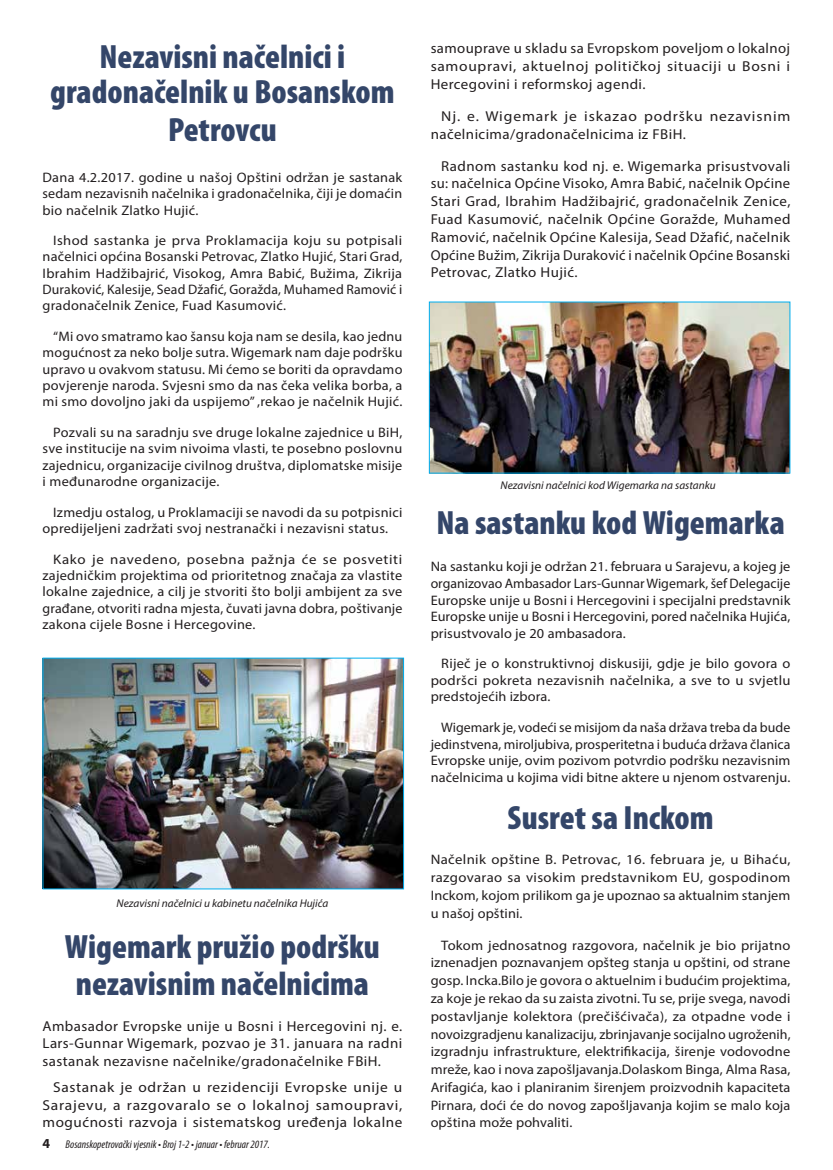
<style>
.page{position:relative;width:833px;height:1170px;background:#fff}
.page>*{position:absolute;margin:0;border:0;box-sizing:border-box;transform-origin:0 0}
.t1{font:900 condensed 33.75px/36.4px "Myriad Pro";color:#344669;text-align:center}
.t2{font:14.38px/17.8px "Myriad Pro";letter-spacing:.03em;color:#221e1f;text-align:justify;scale:1.04 1}
.t3{font:14.38px/17.6px "Myriad Pro";letter-spacing:.03em;color:#221e1f;text-align:justify;scale:1.07 1}
.t4{font:14.38px/17.8px "Myriad Pro";letter-spacing:.03em;color:#221e1f;text-align:justify}
.t5{font:14.38px/17.8px "Myriad Pro";letter-spacing:.03em;color:#221e1f;scale:1.08 1}
.t6{font:13.75px/17.8px "Myriad Pro";letter-spacing:.015em;color:#221e1f;text-align:justify;scale:1.06 1}
.t7{font:13.75px/16.4px "Myriad Pro";letter-spacing:.015em;color:#221e1f;text-align:justify;scale:1.04 1}
.t8{font:13.75px/16.4px "Myriad Pro";letter-spacing:.015em;color:#221e1f;text-align:justify}
.t9{font:13.75px/16.4px "Myriad Pro";letter-spacing:.015em;color:#221e1f;text-align:justify;scale:1.08 1}
.t10{font:13.75px/17.8px "Myriad Pro";letter-spacing:.015em;color:#221e1f;text-align:justify;scale:1.07 1}
.t11{font:13.75px/16.5px "Myriad Pro";letter-spacing:.015em;color:#221e1f;text-align:justify;scale:1.05 1}
.t12{font:italic 11.25px "Myriad Pro";color:#221e1f}
.t13{font:italic condensed 11.25px "Myriad Pro";color:#221e1f}
.s1{font-weight:700;font-style:normal;font-stretch:normal;font-size:13.75px}
</style>
<div class="page">
<img style="left:45px;top:659px;width:357px;height:228px">
<div style="left:43px;top:657px;width:361px;height:232px;border:1px solid #00aeef"></div>
<img style="left:431px;top:303px;width:357px;height:168px">
<h1 class="t1" style="left:50px;top:37px;width:346px">Nezavisni načelnici i gradonačelnik u Bosanskom<br>Petrovcu</h1>
<p class="t7" style="left:43px;top:169px;width:347px">Dana 4.2.2017. godine u našoj Opštini održan je sastanak sedam nezavisnih načelnika i gradonačelnika, čiji je domaćin bio načelnik Zlatko Hujić.</p>
<p class="t6" style="left:43px;top:232px;width:341px;line-height:16.4px;text-indent:11px">Ishod sastanka je prva Proklamacija koju su potpisali načelnici općina Bosanski Petrovac, Zlatko Hujić, Stari Grad, Ibrahim Hadžibajrić, Visokog, Amra Babić, Bužima, Zikrija Duraković, Kalesije, Sead Džafić, Goražda, Muhamed Ramović i gradonačelnik Zenice, Fuad Kasumović.</p>
<p class="t8" style="left:43px;top:328px;width:361px;text-indent:11px">“Mi ovo smatramo kao šansu koja nam se desila, kao jednu mogućnost za neko bolje sutra. Wigemark nam daje podršku upravo u ovakvom statusu. Mi ćemo se boriti da opravdamo povjerenje naroda. Svjesni smo da nas čeka velika borba, a mi smo dovoljno jaki da uspijemo” ,rekao je načelnik Hujić.</p>
<p class="t7" style="left:43px;top:424px;width:347px;text-indent:11px">Pozvali su na saradnju sve druge lokalne zajednice u BiH, sve institucije na svim nivoima vlasti, te posebno poslovnu zajednicu, organizacije civilnog društva, diplomatske misije i međunarodne organizacije.</p>
<p class="t7" style="left:43px;top:503px;width:347px;text-indent:11px">Izmedju ostalog, u Proklamaciji se navodi da su potpisnici opredijeljeni zadržati svoj nestranački i nezavisni status.</p>
<p class="t9" style="left:43px;top:550px;width:335px;text-indent:11px">Kako je navedeno, posebna pažnja će se posvetiti zajedničkim projektima od prioritetnog značaja za vlastite lokalne zajednice, a cilj je stvoriti što bolji ambijent za sve građane, otvoriti radna mjesta, čuvati javna dobra, poštivanje zakona cijele Bosne i Hercegovine.</p>
<p class="t12" style="left:117px;top:896px;width:213px">Nezavisni načelnici u kabinetu načelnika Hujića</p>
<h1 class="t1" style="left:65px;top:926px;width:316px;line-height:37.6px">Wigemark pružio podršku nezavisnim načelnicima</h1>
<p class="t2" style="left:43px;top:1016px;width:347px">Ambasador Evropske unije u Bosni i Hercegovini nj. e.<br>Lars-Gunnar Wigemark, pozvao je 31. januara na radni sastanak nezavisne načelnike/gradonačelnike FBiH.</p>
<p class="t3" style="left:43px;top:1078px;width:338px;text-indent:11px">Sastanak je održan u rezidenciji Evropske unije u Sarajevu, a razgovaralo se o lokalnoj samoupravi, mogućnosti razvoja i sistematskog uređenja lokalne</p>
<p class="t13" style="left:43px;top:1137px;width:229px"><span class="s1">4</span> Bosanskopetrovački vjesnik • Broj 1-2 • januar • februar 2017.</p>
<p class="t4" style="left:431px;top:39px;width:361px">samouprave u skladu sa Evropskom poveljom o lokalnoj samoupravi, aktuelnoj političkoj situaciji u Bosni i Hercegovini i reformskoj agendi.</p>
<p class="t5" style="left:431px;top:107px;width:335px;text-indent:11px">Nj. e. Wigemark je iskazao podršku nezavisnim načelnicima/gradonačelnicima iz FBiH.</p>
<p class="t2" style="left:431px;top:157px;width:347px;text-indent:11px">Radnom sastanku kod nj. e. Wigemarka prisustvovali su: načelnica Općine Visoko, Amra Babić, načelnik Općine Stari Grad, Ibrahim Hadžibajrić, gradonačelnik Zenice, Fuad Kasumović, načelnik Općine Goražde, Muhamed Ramović, načelnik Općine Kalesija, Sead Džafić, načelnik Općine Bužim, Zikrija Duraković i načelnik Općine Bosanski Petrovac, Zlatko Hujić.</p>
<p class="t12" style="left:500px;top:478px;width:217px">Nezavisni načelnici kod Wigemarka na sastanku</p>
<h1 class="t1" style="left:436px;top:503px;width:350px">Na sastanku kod Wigemarka</h1>
<p class="t7" style="left:431px;top:558px;width:347px">Na sastanku koji je održan 21. februara u Sarajevu, a kojeg je organizovao Ambasador Lars-Gunnar Wigemark, šef Delegacije Europske unije u Bosni i Hercegovini i specijalni predstavnik Europske unije u Bosni i Hercegovini, pored načelnika Hujića, prisustvovalo je 20 ambasadora.</p>
<p class="t11" style="left:431px;top:655px;width:344px;text-indent:11px">Riječ je o konstruktivnoj diskusiji, gdje je bilo govora o podršci pokreta nezavisnih načelnika, a sve to u svjetlu predstojećih izbora.</p>
<p class="t8" style="left:431px;top:719px;width:361px;text-indent:11px">Wigemark je, vodeći se misijom da naša država treba da bude jedinstvena, miroljubiva, prosperitetna i buduća država članica Evropske unije, ovim pozivom potvrdio podršku nezavisnim načelnicima u kojima vidi bitne aktere u njenom ostvarenju.</p>
<h1 class="t1" style="left:507px;top:798px;width:208px">Susret sa Inckom</h1>
<p class="t10" style="left:431px;top:850px;width:338px">Načelnik opštine B. Petrovac, 16. februara je, u Bihaću, razgovarao sa visokim predstavnikom EU, gospodinom Inckom, kojom prilikom ga je upoznao sa aktualnim stanjem u našoj opštini.</p>
<p class="t6" style="left:431px;top:935px;width:341px;text-indent:11px">Tokom jednosatnog razgovora, načelnik je bio prijatno iznenadjen poznavanjem opšteg stanja u opštini, od strane gosp. Incka.Bilo je govora o aktuelnim i budućim projektima, za koje je rekao da su zaista zivotni. Tu se, prije svega, navodi postavljanje kolektora (prečišćivača), za otpadne vode i novoizgradjenu kanalizaciju, zbrinjavanje socijalno ugroženih, izgradnju infrastrukture, elektrifikacija, širenje vodovodne mreže, kao i nova zapošljavanja.Dolaskom Binga, Alma Rasa, Arifagića, kao i planiranim širenjem proizvodnih kapaciteta Pirnara, doći će do novog zapošljavanja kojim se malo koja opština može pohvaliti.</p>
</div>
